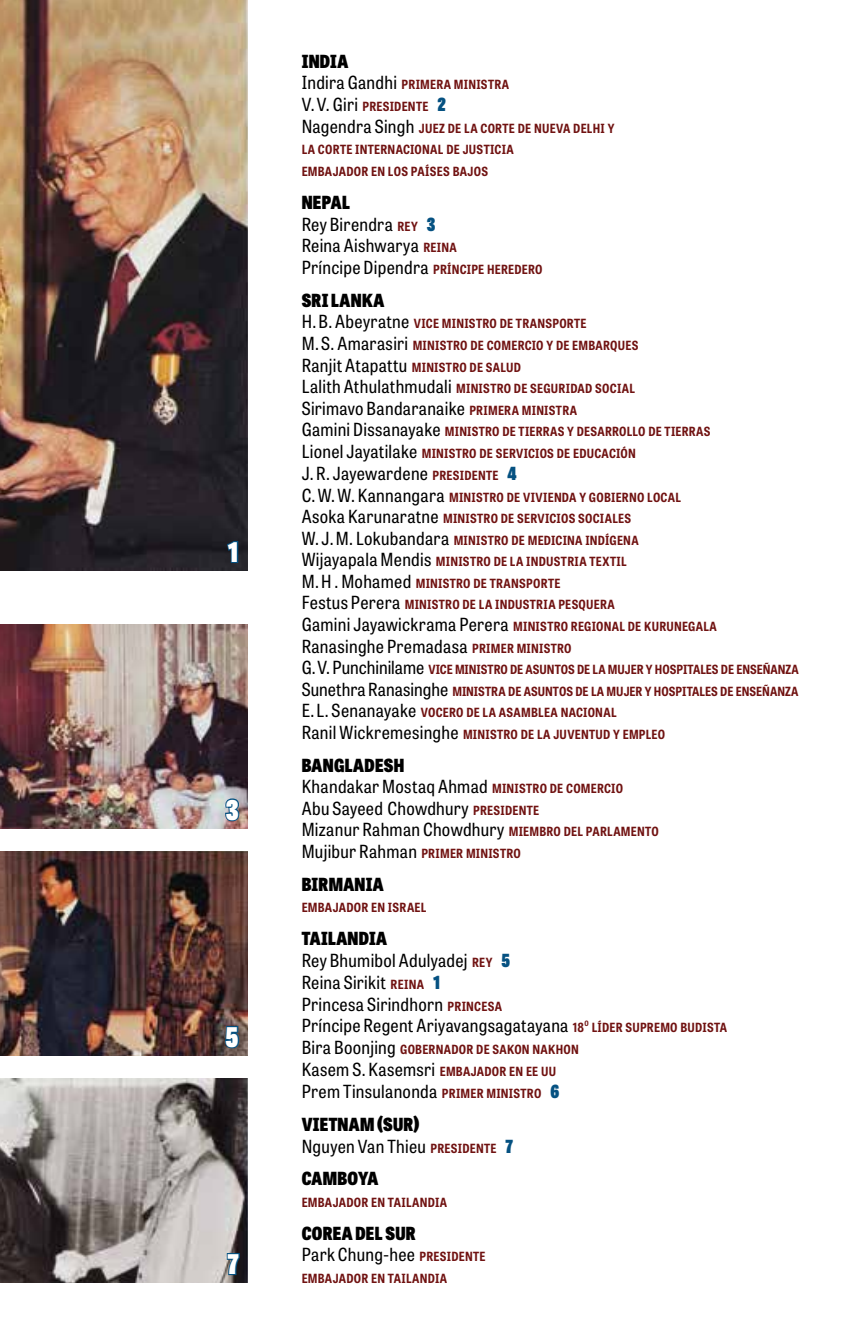
<style>
.page{position:relative;width:851px;height:1337px;background:#fff}
.page>*{position:absolute;margin:0;border:0;box-sizing:border-box;transform-origin:0 0}
.t1{font:800 semi-condensed 27px "Tablet Gothic";color:#fff}
.t2{font:semi-condensed 18px/21.8px "Tablet Gothic";letter-spacing:.015em;color:#000}
.t3{font:800 semi-condensed 18px "Tablet Gothic";letter-spacing:.02em;color:#000}
.t4{font:700 semi-condensed 12.6px/21.6px "Tablet Gothic";letter-spacing:.02em;color:#701211}
.t5{font:700 semi-condensed 7.42px "Tablet Gothic";color:#701211}
.s1{font-weight:400;font-size:18px;color:#000}
.s2{font-weight:800;font-size:18px;color:#055181}
.s3{font-weight:800}
.s4{font-weight:700;font-size:12.6px;color:#701211}
.s5{font-weight:800;color:#055181}
</style>
<div class="page">
<img style="left:0;top:851px;width:248px;height:204px">
<img style="left:0;top:1078px;width:248px;height:204px">
<img style="left:0;top:0;width:248px;height:571px">
<svg style="left:225px;top:540px;width:14px;height:24px"></svg>
<img style="left:0;top:624px;width:248px;height:204px">
<svg style="left:224px;top:797px;width:16px;height:25px"></svg>
<svg style="left:224px;top:1024px;width:16px;height:25px"></svg>
<svg style="left:226px;top:1251px;width:15px;height:25px"></svg>
<h1 class="t1" style="left:228px;top:532px;width:12px">1</h1>
<h1 class="t1" style="left:226px;top:790px;width:14px">3</h1>
<h1 class="t1" style="left:226px;top:1017px;width:14px">5</h1>
<h1 class="t1" style="left:227px;top:1244px;width:13px">7</h1>
<h2 class="t3" style="left:302px;top:48px;width:48px">INDIA</h2>
<p class="t4" style="left:301px;top:73px;width:314px"><span class="s1">Indira Gandhi</span> PRIMERA MINISTRA<br><span class="s1">V. V. Giri</span> PRESIDENTE <span class="s2">2<br></span><span class="s1">Nagendra Singh</span> JUEZ DE LA CORTE DE NUEVA DELHI Y LA CORTE INTERNACIONAL DE JUSTICIA<br>EMBAJADOR EN LOS PAÍSES BAJOS</p>
<h2 class="t2" style="left:302px;top:191px;width:242px"><span class="s3">NEPAL<br></span>Rey Birendra <span class="s4">REY</span> <span class="s5">3<br></span>Reina Aishwarya <span class="s4">REINA<br></span>Príncipe Dipendra <span class="s4">PRÍNCIPE HEREDERO</span></h2>
<h2 class="t3" style="left:302px;top:287px;width:84px">SRI LANKA</h2>
<p class="t4" style="left:302px;top:312px;width:338px"><span class="s1">H. B. Abeyratne</span> VICE MINISTRO DE TRANSPORTE<br><span class="s1">M. S. Amarasiri</span> MINISTRO DE COMERCIO Y DE EMBARQUES <span class="s1">Ranjit Atapattu</span> MINISTRO DE SALUD<br><span class="s1">Lalith Athulathmudali</span> MINISTRO DE SEGURIDAD SOCIAL</p>
<h2 class="t2" style="left:301px;top:396px;width:277px">Sirimavo Bandaranaike <span class="s4">PRIMERA MINISTRA</span></h2>
<p class="t4" style="left:301px;top:420px;width:410px"><span class="s1">Gamini Dissanayake</span> MINISTRO DE TIERRAS Y DESARROLLO DE TIERRAS<br><span class="s1">Lionel Jayatilake</span> MINISTRO DE SERVICIOS DE EDUCACIÓN</p>
<h2 class="t2" style="left:301px;top:462px;width:217px">J. R. Jayewardene <span class="s4">PRESIDENTE</span> <span class="s5">4</span></h2>
<p class="t4" style="left:301px;top:485px;width:417px"><span class="s1">C. W. W. Kannangara</span> MINISTRO DE VIVIENDA Y GOBIERNO LOCAL <span class="s1">Asoka Karunaratne</span> MINISTRO DE SERVICIOS SOCIALES<br><span class="s1">W. J. M. Lokubandara</span> MINISTRO DE MEDICINA INDÍGENA <span class="s1">Wijayapala Mendis</span> MINISTRO DE LA INDUSTRIA TEXTIL<br><span class="s1">M. H . Mohamed</span> MINISTRO DE TRANSPORTE<br><span class="s1">Festus Perera</span> MINISTRO DE LA INDUSTRIA PESQUERA<br><span class="s1">Gamini Jayawickrama Perera</span> MINISTRO REGIONAL DE KURUNEGALA</p>
<h2 class="t2" style="left:302px;top:634px;width:271px">Ranasinghe Premadasa <span class="s4">PRIMER MINISTRO</span></h2>
<p class="t4" style="left:302px;top:658px;width:498px"><span class="s1">G. V. Punchinilame</span> VICE MINISTRO DE ASUNTOS DE LA MUJER Y HOSPITALES DE ENSEÑANZA <span class="s1">Sunethra Ranasinghe</span> MINISTRA DE ASUNTOS DE LA MUJER Y HOSPITALES DE ENSEÑANZA <span class="s1">E. L. Senanayake</span> VOCERO DE LA ASAMBLEA NACIONAL<br><span class="s1">Ranil Wickremesinghe</span> MINISTRO DE LA JUVENTUD Y EMPLEO</p>
<h2 class="t2" style="left:301px;top:753px;width:358px"><span class="s3">BANGLADESH<br></span>Khandakar Mostaq Ahmad <span class="s4">MINISTRO DE COMERCIO<br></span>Abu Sayeed Chowdhury <span class="s4">PRESIDENTE<br></span>Mizanur Rahman Chowdhury <span class="s4">MIEMBRO DEL PARLAMENTO</span></h2>
<p class="t4" style="left:302px;top:842px;width:221px"><span class="s1">Mujibur Rahman</span> PRIMER MINISTRO</p>
<h2 class="t3" style="left:302px;top:870px;width:84px">BIRMANIA</h2>
<p class="t4" style="left:302px;top:896px;width:126px">EMBAJADOR EN ISRAEL</p>
<h2 class="t2" style="left:301px;top:927px;width:284px"><span class="s3">TAILANDIA<br></span>Rey Bhumibol Adulyadej <span class="s4">REY</span> <span class="s5">5<br></span>Reina Sirikit <span class="s4">REINA</span> <span class="s5">1<br></span>Princesa Sirindhorn <span class="s4">PRINCESA<br></span>Príncipe Regent Ariyavangsagatayana <span class="s4">18</span></h2>
<p class="t5" style="left:584px;top:1018px;width:6px">O</p>
<p class="t4" style="left:591px;top:1016px;width:137px">LÍDER SUPREMO BUDISTA</p>
<p class="t4" style="left:302px;top:1038px;width:279px"><span class="s1">Bira Boonjing</span> GOBERNADOR DE SAKON NAKHON</p>
<h2 class="t2" style="left:301px;top:1057px;width:259px">Kasem S. Kasemsri <span class="s4">EMBAJADOR EN EE UU<br></span>Prem Tinsulanonda <span class="s4">PRIMER MINISTRO</span> <span class="s5">6</span></h2>
<h2 class="t2" style="left:302px;top:1112px;width:213px"><span class="s3">VIETNAM (SUR)<br></span>Nguyen Van Thieu <span class="s4">PRESIDENTE</span> <span class="s5">7</span></h2>
<h2 class="t3" style="left:301px;top:1165px;width:78px">CAMBOYA</h2>
<p class="t4" style="left:301px;top:1191px;width:147px">EMBAJADOR EN TAILANDIA</p>
<h2 class="t2" style="left:301px;top:1221px;width:185px"><span class="s3">COREA DEL SUR<br></span>Park Chung-hee <span class="s4">PRESIDENTE</span></h2>
<p class="t4" style="left:301px;top:1267px;width:147px">EMBAJADOR EN TAILANDIA</p>
</div>
